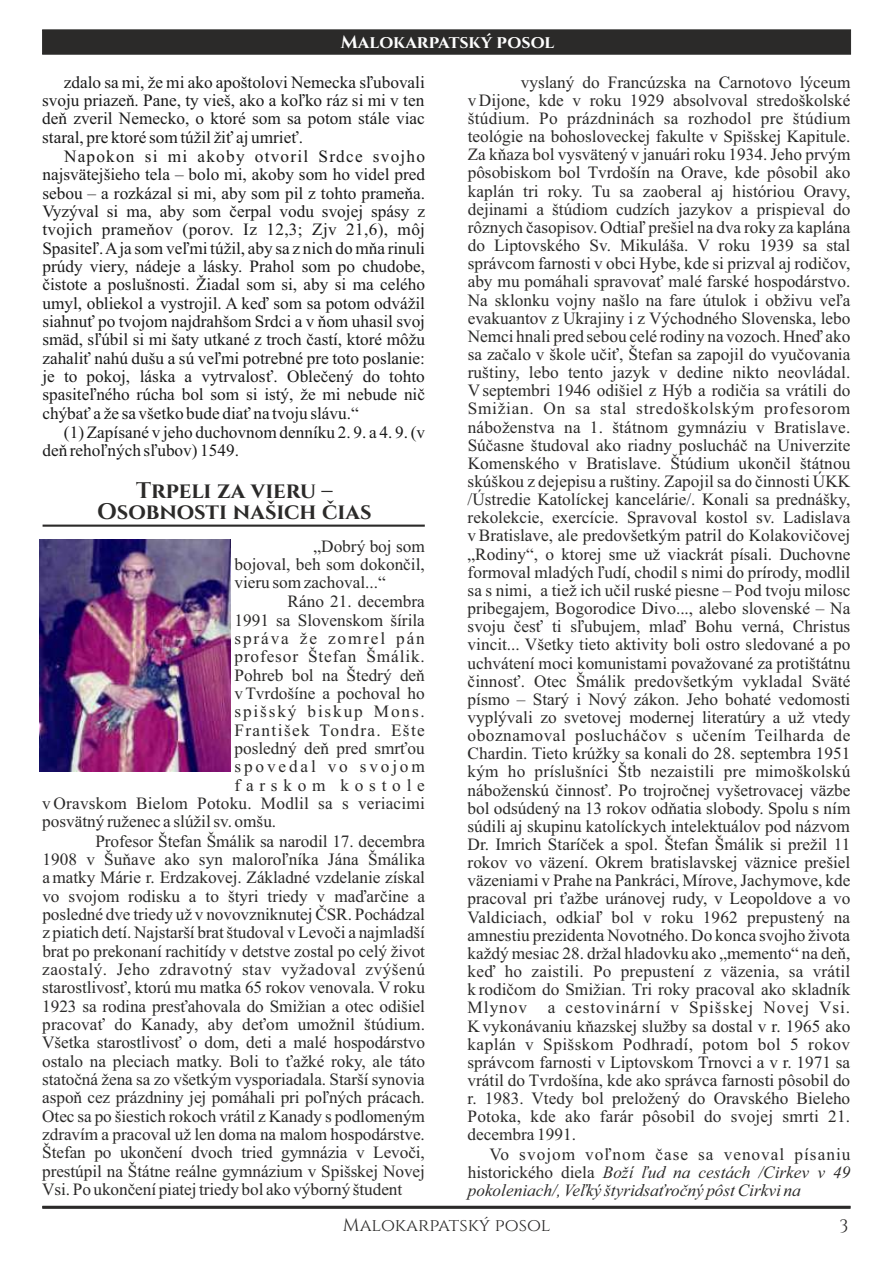
<style>
.page{position:relative;width:893px;height:1263px;background:#fff}
.page>*{position:absolute;margin:0;border:0;box-sizing:border-box;transform-origin:0 0}
.t1{font:700 22.5px/21.3px "Cinzel";color:#2b2a29;text-align:center}
.t2{font:18px "Cinzel";color:#2b2a29}
.t3{font:700 18px "Cinzel";color:#fefefe}
.t4{font:17.25px/18.1px "Times New Roman";color:#2b2a29;text-align:justify}
.t5{font:17.25px/18.3px "Times New Roman";color:#1a1a1a;text-align:justify}
.t6{font:italic 17.25px/18.1px "Times New Roman";color:#2b2a29;text-align:justify}
.t7{font:17.25px "Times New Roman";letter-spacing:.11em;color:#2b2a29}
.t8{font:17.25px "Times New Roman";letter-spacing:.05em;color:#2b2a29}
.t9{font:17.25px "Times New Roman";letter-spacing:.08em;color:#2b2a29}
.t10{font:17.25px "Times New Roman";letter-spacing:.165em;color:#2b2a29}
.t11{font:17.25px "Times New Roman";letter-spacing:.335em;color:#2b2a29}
.s1{font-style:normal}
</style>
<div class="page">
<svg style="left:42px;top:29px;width:809px;height:26px;background:#2f2e2d"></svg>
<hr style="left:42px;top:1206px;width:808px;height:2px;background:#2b2a29">
<hr style="left:43px;top:525px;width:382px;height:2px;background:#2b2a29">
<img style="left:39px;top:540px;width:191px;height:231px">
<p class="t3" style="left:341px;top:31px;width:215px">Malokarpatský posol</p>
<p class="t5" style="left:42px;top:74px;width:384px;text-indent:22px">zdalo sa mi, že mi ako apoštolovi Nemecka sľubovali svoju priazeň. Pane, ty vieš, ako a koľko ráz si mi v ten deň zveril Nemecko, o ktoré som sa potom stále viac staral, pre ktoré som túžil žiť aj umrieť.</p>
<p class="t5" style="left:42px;top:149px;width:384px;text-indent:22px">Napokon si mi akoby otvoril Srdce svojho najsvätejšieho tela – bolo mi, akoby som ho videl pred sebou – a rozkázal si mi, aby som pil z tohto prameňa.<br>Vyzýval si ma, aby som čerpal vodu svojej spásy z tvojich prameňov (porov. Iz 12,3; Zjv 21,6), môj Spasiteľ. Aja som veľmi túžil, aby sa z nich do mňa rinuli prúdy viery, nádeje a lásky. Prahol som po chudobe, čistote a poslušnosti. Žiadal som si, aby si ma celého umyl, obliekol a vystrojil. A keď som sa potom odvážil siahnuť po tvojom najdrahšom Srdci a v ňom uhasil svoj smäd, sľúbil si mi šaty utkané z troch častí, ktoré môžu zahaliť nahú dušu a sú veľmi potrebné pre toto poslanie: je to pokoj, láska a vytrvalosť. Oblečený do tohto spasiteľného rúcha bol som si istý, že mi nebude nič chýbať a že sa všetko bude diať na tvoju slávu.“</p>
<p class="t5" style="left:42px;top:424px;width:384px;text-indent:22px">(1) Zapísané v jeho duchovnom denníku 2. 9. a 4. 9. (v deň rehoľných sľubov) 1549.</p>
<h1 class="t1" style="left:97px;top:481px;width:276px">Trpeli za vieru –<br>Osobnosti našich čias</h1>
<p class="t4" style="left:234px;top:538px;width:192px;text-indent:79px">„Dobrý boj som bojoval, beh som dokončil, vieru som zachoval...“</p>
<p class="t4" style="left:288px;top:594px;width:139px">Ráno 21. decembra</p>
<p class="t4" style="left:235px;top:612px;width:192px">1991 sa Slovenskom šírila</p>
<p class="t7" style="left:235px;top:632px;width:192px">správa že zomrel pán</p>
<p class="t8" style="left:235px;top:650px;width:192px">profesor Štefan Šmálik.</p>
<p class="t4" style="left:235px;top:667px;width:192px">Pohreb bol na Štedrý deň</p>
<p class="t4" style="left:235px;top:686px;width:192px">v Tvrdošíne a pochoval ho</p>
<p class="t7" style="left:235px;top:705px;width:192px">spišský biskup Mons.</p>
<p class="t9" style="left:235px;top:724px;width:192px">František Tondra. Ešte</p>
<p class="t4" style="left:234px;top:741px;width:192px">posledný deň pred smrťou</p>
<p class="t10" style="left:234px;top:760px;width:192px">spovedal vo svojom</p>
<p class="t11" style="left:234px;top:779px;width:192px">farskom kostole</p>
<p class="t4" style="left:42px;top:796px;width:384px">v Oravskom Bielom Potoku. Modlil sa s veriacimi</p>
<p class="t4" style="left:42px;top:814px;width:236px">posvätný ruženec a slúžil sv. omšu.</p>
<p class="t4" style="left:42px;top:833px;width:384px;text-indent:53px">Profesor Štefan Šmálik sa narodil 17. decembra 1908 v Šuňave ako syn maloroľníka Jána Šmálika amatky Márie r. Erdzakovej. Základné vzdelanie získal vo svojom rodisku a to štyri triedy v maďarčine a posledné dve triedy už v novovzniknutej ČSR. Pochádzal z piatich detí. Najstarší brat študoval v Levoči a najmladší brat po prekonaní rachitídy v detstve zostal po celý život zaostalý. Jeho zdravotný stav vyžadoval zvýšenú starostlivosť, ktorú mu matka 65 rokov venovala. V roku 1923 sa rodina presťahovala do Smižian a otec odišiel pracovať do Kanady, aby deťom umožnil štúdium.<br>Všetka starostlivosť o dom, deti a malé hospodárstvo ostalo na pleciach matky. Boli to ťažké roky, ale táto statočná žena sa zo všetkým vysporiadala. Starší synovia aspoň cez prázdniny jej pomáhali pri poľných prácach.<br>Otec sa po šiestich rokoch vrátil z Kanady s podlomeným zdravím a pracoval už len doma na malom hospodárstve.<br>Štefan po ukončení dvoch tried gymnázia v Levoči, prestúpil na Štátne reálne gymnázium v Spišskej Novej Vsi. Po ukončení piatej triedy bol ako výborný študent</p>
<p class="t4" style="left:468px;top:74px;width:384px;text-indent:53px">vyslaný do Francúzska na Carnotovo lýceum v Dijone, kde v roku 1929 absolvoval stredoškolské štúdium. Po prázdninách sa rozhodol pre štúdium teológie na bohosloveckej fakulte v Spišskej Kapitule.<br>Za kňaza bol vysvätený v januári roku 1934. Jeho prvým pôsobiskom bol Tvrdošín na Orave, kde pôsobil ako kaplán tri roky. Tu sa zaoberal aj históriou Oravy, dejinami a štúdiom cudzích jazykov a prispieval do rôznych časopisov. Odtiaľ prešiel na dva roky za kaplána do Liptovského Sv. Mikuláša. V roku 1939 sa stal správcom farnosti v obci Hybe, kde si prizval aj rodičov, aby mu pomáhali spravovať malé farské hospodárstvo.<br>Na sklonku vojny našlo na fare útulok i obživu veľa evakuantov z Ukrajiny i z Východného Slovenska, lebo Nemci hnali pred sebou celé rodiny na vozoch. Hneď ako sa začalo v škole učiť, Štefan sa zapojil do vyučovania ruštiny, lebo tento jazyk v dedine nikto neovládal.<br>Vseptembri 1946 odišiel z Hýb a rodičia sa vrátili do Smižian. On sa stal stredoškolským profesorom náboženstva na 1. štátnom gymnáziu v Bratislave.<br>Súčasne študoval ako riadny poslucháč na Univerzite Komenského v Bratislave. Štúdium ukončil štátnou skúškou z dejepisu a ruštiny. Zapojil sa do činnosti ÚKK /Ústredie Katolíckej kancelárie/. Konali sa prednášky, rekolekcie, exercície. Spravoval kostol sv. Ladislava v Bratislave, ale predovšetkým patril do Kolakovičovej „Rodiny“, o ktorej sme už viackrát písali. Duchovne formoval mladých ľudí, chodil s nimi do prírody, modlil sa s nimi, a tiež ich učil ruské piesne – Pod tvoju milosc pribegajem, Bogorodice Divo..., alebo slovenské – Na svoju česť ti sľubujem, mlaď Bohu verná, Christus vincit... Všetky tieto aktivity boli ostro sledované a po uchvátení moci komunistami považované za protištátnu činnosť. Otec Šmálik predovšetkým vykladal Sväté písmo – Starý i Nový zákon. Jeho bohaté vedomosti vyplývali zo svetovej modernej literatúry a už vtedy oboznamoval poslucháčov s učením Teilharda de Chardin. Tieto krúžky sa konali do 28. septembra 1951 kým ho príslušníci Štb nezaistili pre mimoškolskú náboženskú činnosť. Po trojročnej vyšetrovacej väzbe bol odsúdený na 13 rokov odňatia slobody. Spolu s ním súdili aj skupinu katolíckych intelektuálov pod názvom Dr. Imrich Staríček a spol. Štefan Šmálik si prežil 11 rokov vo väzení. Okrem bratislavskej väznice prešiel väzeniami v Prahe na Pankráci, Mírove, Jachymove, kde pracoval pri ťažbe uránovej rudy, v Leopoldove a vo Valdiciach, odkiaľ bol v roku 1962 prepustený na amnestiu prezidenta Novotného. Do konca svojho života každý mesiac 28. držal hladovku ako „memento“ na deň, keď ho zaistili. Po prepustení z väzenia, sa vrátil k rodičom do Smižian. Tri roky pracoval ako skladník Mlynov a cestovinární v Spišskej Novej Vsi.<br>K vykonávaniu kňazskej služby sa dostal v r. 1965 ako kaplán v Spišskom Podhradí, potom bol 5 rokov správcom farnosti v Liptovskom Trnovci a v r. 1971 sa vrátil do Tvrdošína, kde ako správca farnosti pôsobil do r. 1983. Vtedy bol preložený do Oravského Bieleho Potoka, kde ako farár pôsobil do svojej smrti 21. decembra 1991.</p>
<p class="t6" style="left:468px;top:1146px;width:384px;text-indent:22px"><span class="s1">Vo svojom voľnom čase sa venoval písaniu historického diela</span> Boží ľud na cestách /Cirkev v 49 pokoleniach/, Veľký štyridsaťročný pôst Cirkvi na</p>
<p class="t2" style="left:343px;top:1214px;width:209px">Malokarpatský posol</p>
<p class="t2" style="left:839px;top:1215px;width:11px">3</p>
</div>
